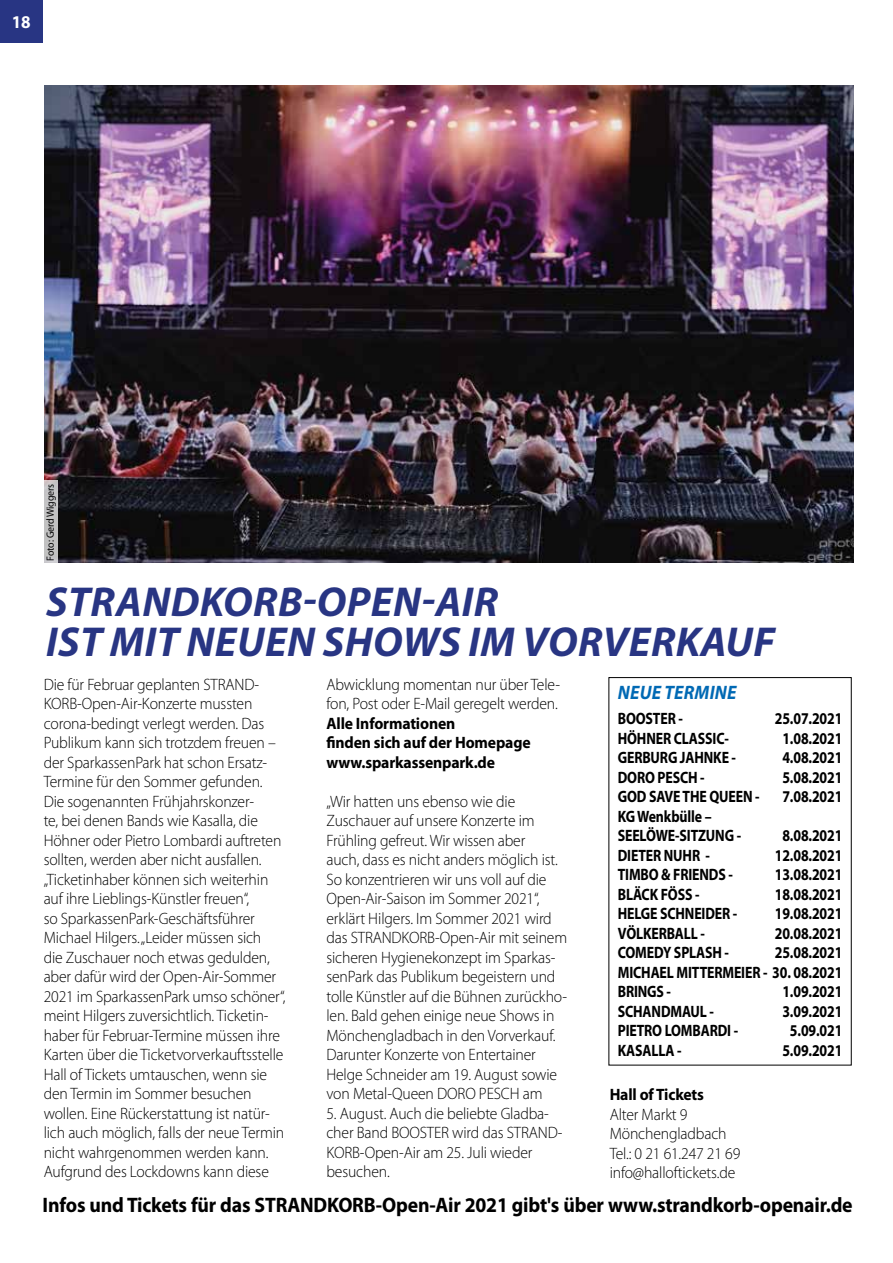
<style>
.page{position:relative;width:893px;height:1263px;background:#fff}
.page>*{position:absolute;margin:0;border:0;box-sizing:border-box;transform-origin:0 0}
.t1{font:italic 700 42px/39.5px "Myriad Pro";letter-spacing:.01em;color:#283583}
.t2{font:700 21px "Myriad Pro";letter-spacing:-.01em;color:#000;scale:.94 1}
.t3{font:italic 700 19.5px "Myriad Pro";letter-spacing:.01em;color:#0069b4;scale:.93 1}
.t4{font:700 18px "Myriad Pro";color:#fff;scale:.95 1}
.t5{font:300 16.5px/19.5px "Myriad Pro";letter-spacing:-.01em;color:#000;scale:.95 1}
.t6{font:700 16.5px/19.5px "Myriad Pro";letter-spacing:-.01em;color:#000;scale:.84 1}
.t7{font:700 16.5px/19.5px "Myriad Pro";letter-spacing:-.01em;color:#000;scale:.95 1}
.t8{font:10.5px "Myriad Pro";letter-spacing:-.01em;color:#000;scale:.95 1}
</style>
<div class="page">
<div style="left:0;top:0;width:43px;height:43px;background:#283583"></div>
<div style="left:608px;top:677px;width:244px;height:388px;border:1px solid #000"></div>
<img style="left:44px;top:85px;width:810px;height:478px">
<div style="left:44px;top:480px;width:14px;height:83px;background:#c2c2c2"></div>
<p class="t4" style="left:12px;top:10px;width:21px">18</p>
<p class="t8" style="left:44px;top:561px;width:83px;rotate:-90deg">Foto: Gerd Wiggers</p>
<h1 class="t1" style="left:46px;top:581px;width:730px">STRANDKORB-OPEN-AIR<br>IST MIT NEUEN SHOWS IM VORVERKAUF</h1>
<p class="t5" style="left:44px;top:674px;width:256px">Die für Februar geplanten STRAND-KORB-Open-Air-Konzerte mussten corona-bedingt verlegt werden. Das Publikum kann sich trotzdem freuen – der SparkassenPark hat schon Ersatz-Termine für den Sommer gefunden.<br>Die sogenannten Frühjahrskonzer-<br>te, bei denen Bands wie Kasalla, die Höhner oder Pietro Lombardi auftreten sollten, werden aber nicht ausfallen. „Ticketinhaber können sich weiterhin auf ihre Lieblings-Künstler freuen“,<br>so SparkassenPark-Geschäftsführer Michael Hilgers. „Leider müssen sich<br>die Zuschauer noch etwas gedulden, aber dafür wird der Open-Air-Sommer 2021 im SparkassenPark umso schöner“, meint Hilgers zuversichtlich. Ticketin&shy;haber für Februar-Termine müssen ihre Karten über die Ticketvorverkauftsstelle Hall of Tickets umtauschen, wenn sie den Termin im Sommer besuchen wollen. Eine Rückerstattung ist natür&shy;lich auch möglich, falls der neue Termin nicht wahrgenommen werden kann.<br>Aufgrund des Lockdowns kann diese</p>
<p class="t5" style="left:326px;top:674px;width:247px">Abwicklung momentan nur über Tele&shy;fon, Post oder E-Mail geregelt werden.</p>
<p class="t3" style="left:618px;top:679px;width:129px">NEUE TERMINE</p>
<p class="t6" style="left:618px;top:708px;width:79px">BOOSTER -</p>
<p class="t6" style="left:775px;top:708px;width:82px">25.07.2021</p>
<p class="t6" style="left:618px;top:728px;width:134px">HÖHNER CLASSIC-</p>
<p class="t6" style="left:782px;top:728px;width:73px">1.08.2021</p>
<p class="t6" style="left:618px;top:747px;width:142px">GERBURG JAHNKE -</p>
<p class="t6" style="left:782px;top:747px;width:73px">4.08.2021</p>
<p class="t6" style="left:618px;top:767px;width:105px">DORO PESCH -</p>
<p class="t6" style="left:782px;top:767px;width:73px">5.08.2021</p>
<p class="t6" style="left:618px;top:786px;width:170px">GOD SAVE THE QUEEN -</p>
<p class="t6" style="left:782px;top:786px;width:73px">7.08.2021</p>
<p class="t6" style="left:618px;top:806px;width:148px">KG Wenkbülle –<br>SEELÖWE-SITZUNG -</p>
<p class="t7" style="left:326px;top:713px;width:216px">Alle Informationen<br>finden sich auf der Homepage www.sparkassenpark.de</p>
<p class="t5" style="left:326px;top:791px;width:255px">„Wir hatten uns ebenso wie die Zuschauer auf unsere Konzerte im Frühling gefreut. Wir wissen aber<br>auch, dass es nicht anders möglich ist.<br>So konzentrieren wir uns voll auf die Open-Air-Saison im Sommer 2021“, erklärt Hilgers. Im Sommer 2021 wird das STRANDKORB-Open-Air mit seinem sicheren Hygienekonzept im Sparkas&shy;senPark das Publikum begeistern und tolle Künstler auf die Bühnen zurückho&shy;len. Bald gehen einige neue Shows in Mönchengladbach in den Vorverkauf.<br>Darunter Konzerte von Entertainer Helge Schneider am 19. August sowie von Metal-Queen DORO PESCH am</p>
<p class="t5" style="left:326px;top:1103px;width:250px">5. August. Auch die beliebte Gladba&shy;cher Band BOOSTER wird das STRAND-<br>KORB-Open-Air am 25. Juli wieder besuchen.</p>
<p class="t2" style="left:43px;top:1191px;width:863px">Infos und Tickets für das STRANDKORB-Open-Air 2021 gibt's über www.strandkorb-openair.de</p>
<p class="t6" style="left:782px;top:825px;width:73px">8.08.2021</p>
<p class="t6" style="left:618px;top:845px;width:111px">DIETER NUHR -</p>
<p class="t6" style="left:775px;top:845px;width:82px">12.08.2021</p>
<p class="t6" style="left:618px;top:864px;width:139px">TIMBO &amp; FRIENDS -</p>
<p class="t6" style="left:775px;top:864px;width:82px">13.08.2021</p>
<p class="t6" style="left:618px;top:884px;width:99px">BLÄCK FÖSS -</p>
<p class="t6" style="left:775px;top:884px;width:82px">18.08.2021</p>
<p class="t6" style="left:618px;top:903px;width:144px">HELGE SCHNEIDER -</p>
<p class="t6" style="left:775px;top:903px;width:82px">19.08.2021</p>
<p class="t6" style="left:618px;top:923px;width:105px">VÖLKERBALL -</p>
<p class="t6" style="left:775px;top:923px;width:82px">20.08.2021</p>
<p class="t6" style="left:618px;top:942px;width:134px">COMEDY SPLASH -</p>
<p class="t6" style="left:618px;top:942px;width:269px;text-align:justify;text-indent:157px">25.08.2021<br>MICHAEL MITTERMEIER - 30. 08.2021<br>BRINGS -</p>
<p class="t6" style="left:782px;top:981px;width:73px">1.09.2021</p>
<p class="t6" style="left:618px;top:1001px;width:116px">SCHANDMAUL -</p>
<p class="t6" style="left:782px;top:1001px;width:73px">3.09.2021</p>
<p class="t6" style="left:618px;top:1020px;width:145px">PIETRO LOMBARDI -</p>
<p class="t6" style="left:790px;top:1020px;width:64px">5.09.021</p>
<p class="t6" style="left:618px;top:1040px;width:78px">KASALLA -</p>
<p class="t6" style="left:782px;top:1040px;width:73px">5.09.2021</p>
<p class="t7" style="left:610px;top:1084px;width:101px">Hall of Tickets</p>
<p class="t5" style="left:610px;top:1104px;width:139px">Alter Markt 9<br>Mönchengladbach<br>Tel.: 0 21 61.247 21 69 info@halloftickets.de</p>
</div>
